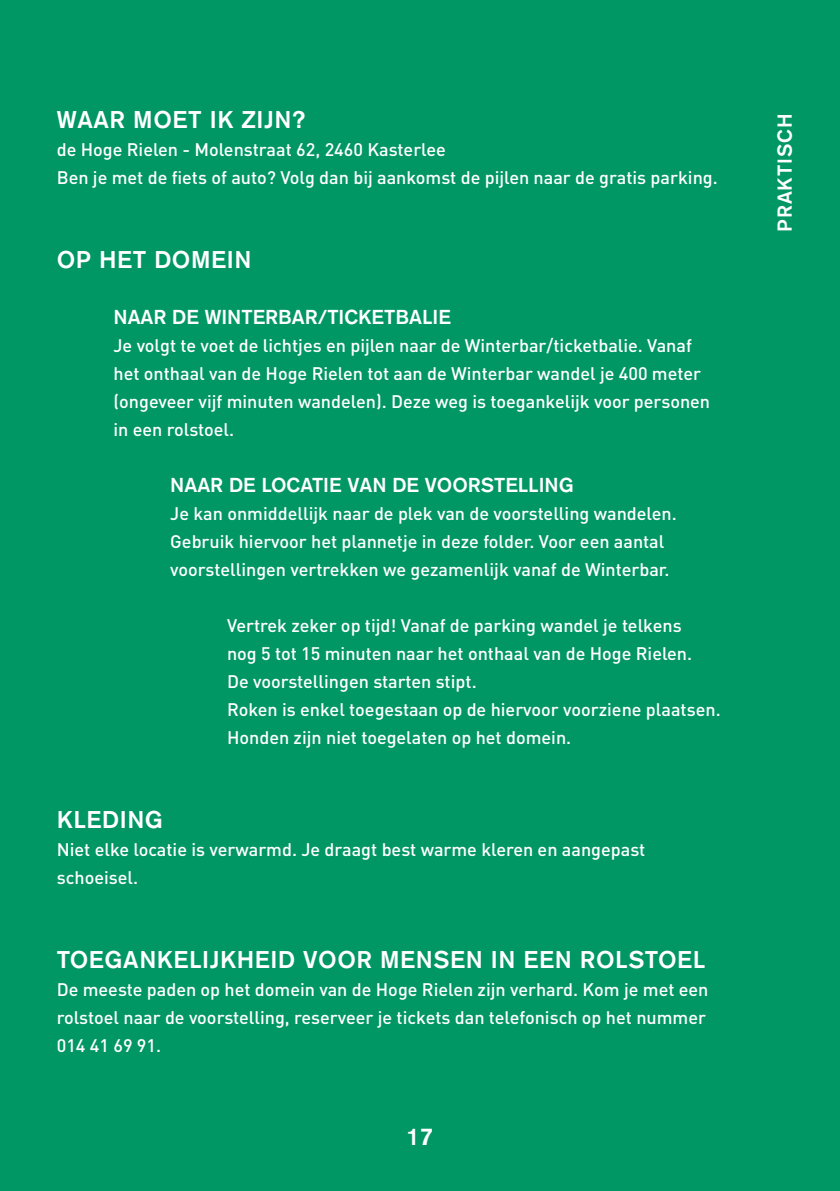
<style>
.page{position:relative;width:840px;height:1191px;background:#fff}
.page>*{position:absolute;margin:0;border:0;box-sizing:border-box;transform-origin:0 0}
.t1{font:500 24px "Akzidenz Grotesk BQ";letter-spacing:.025em;color:#fff}
.t2{font:500 20px "Akzidenz Grotesk BQ";color:#fff}
.t3{font:500 20px "Akzidenz Grotesk BQ";letter-spacing:.05em;color:#fff}
.t4{font:500 18px/28px "DIN";color:#fff}
</style>
<div class="page">
<div style="left:0;top:0;width:839px;height:1191px;background:#009764"></div>
<h1 class="t1" style="left:57px;top:105px;width:250px">WAAR MOET IK ZIJN?</h1>
<p class="t4" style="left:57px;top:135px;width:662px">de Hoge Rielen - Molenstraat 62, 2460 Kasterlee<br>Ben je met de fiets of auto? Volg dan bij aankomst de pijlen naar de gratis parking.</p>
<h1 class="t1" style="left:57px;top:245px;width:196px">OP HET DOMEIN</h1>
<p class="t2" style="left:113px;top:305px;width:338px">NAAR DE WINTERBAR/TICKETBALIE</p>
<p class="t4" style="left:113px;top:331px;width:598px">Je volgt te voet de lichtjes en pijlen naar de Winterbar/ticketbalie. Vanaf het onthaal van de Hoge Rielen tot aan de Winterbar wandel je 400 meter (ongeveer vijf minuten wandelen). Deze weg is toegankelijk voor personen in een rolstoel.</p>
<p class="t2" style="left:170px;top:473px;width:405px">NAAR DE LOCATIE VAN DE VOORSTELLING</p>
<p class="t4" style="left:170px;top:499px;width:507px">Je kan onmiddellijk naar de plek van de voorstelling wandelen.<br>Gebruik hiervoor het plannetje in deze folder. Voor een aantal voorstellingen vertrekken we gezamenlijk vanaf de Winterbar.</p>
<p class="t4" style="left:227px;top:611px;width:495px">Vertrek zeker op tijd! Vanaf de parking wandel je telkens<br>nog 5 tot 15 minuten naar het onthaal van de Hoge Rielen.<br>De voorstellingen starten stipt.<br>Roken is enkel toegestaan op de hiervoor voorziene plaatsen.<br>Honden zijn niet toegelaten op het domein.</p>
<h1 class="t1" style="left:57px;top:805px;width:108px">KLEDING</h1>
<p class="t4" style="left:57px;top:835px;width:589px">Niet elke locatie is verwarmd. Je draagt best warme kleren en aangepast schoeisel.</p>
<h1 class="t1" style="left:57px;top:945px;width:649px">TOEGANKELIJKHEID VOOR MENSEN IN EEN ROLSTOEL</h1>
<p class="t4" style="left:57px;top:975px;width:653px">De meeste paden op het domein van de Hoge Rielen zijn verhard. Kom je met een rolstoel naar de voorstelling, reserveer je tickets dan telefonisch op het nummer<br>014 41 69 91.</p>
<h1 class="t1" style="left:406px;top:1122px;width:28px">17</h1>
<p class="t3" style="left:772px;top:232px;width:120px;rotate:-90deg">PRAKTISCH</p>
</div>
